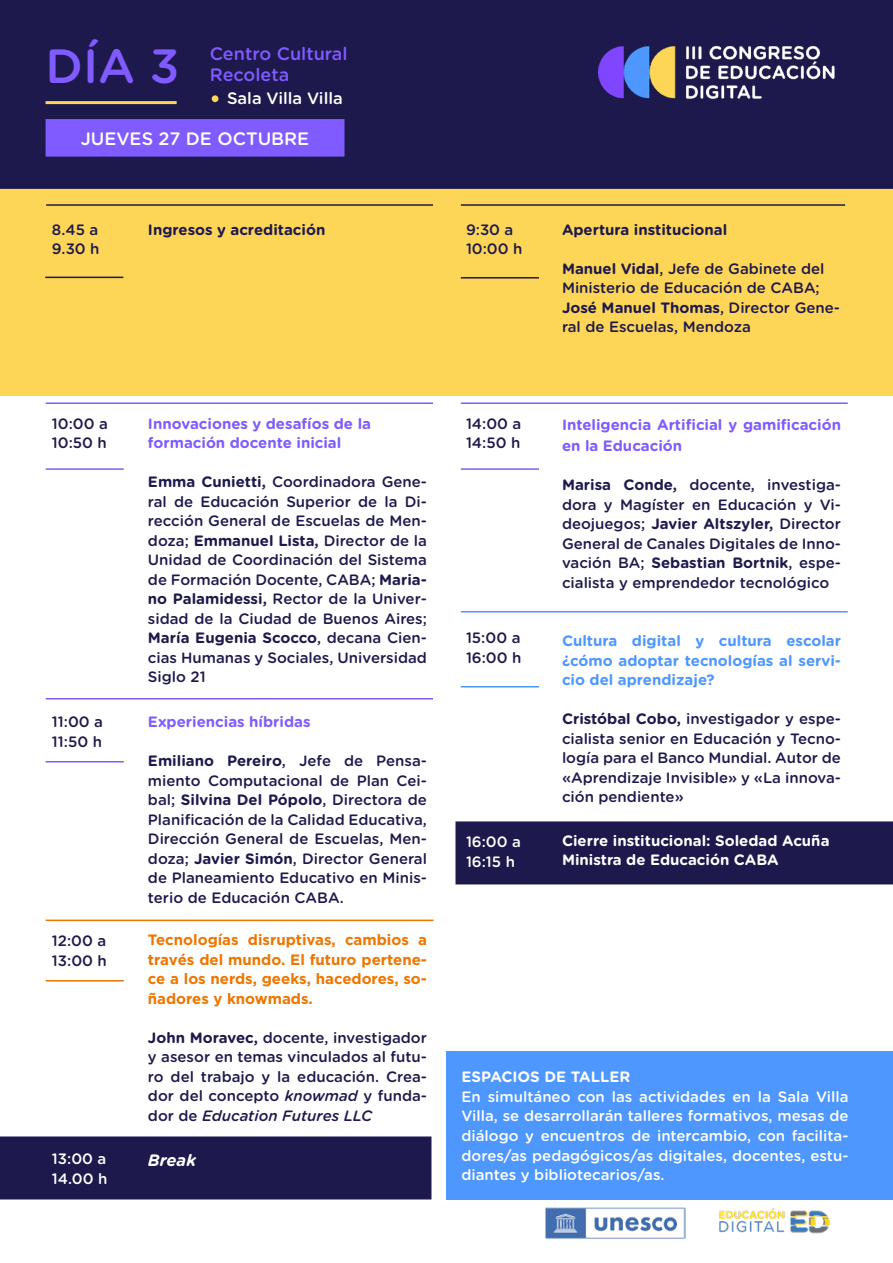
<style>
.page{position:relative;width:893px;height:1263px;background:#fff}
.page>*{position:absolute;margin:0;border:0;box-sizing:border-box;transform-origin:0 0}
.t1{font:500 48px "Gotham Rounded";color:#805bff}
.t2{font:500 18px/21px "Gotham Rounded";color:#805bff}
.t3{font:500 18px "Gotham Rounded";color:#fff}
.t4{font:500 16.5px "Gotham Rounded";color:#fff}
.t5{font:italic 700 16.5px "Gotham Rounded";color:#fff}
.t6{font:500 15px/19.5px "Gotham Rounded";color:#1d194c}
.t7{font:500 15px/19.5px "Gotham Rounded";color:#fff}
.t8{font:700 15px/19.5px "Gotham Rounded";color:#805bff}
.t9{font:700 15px/19.5px "Gotham";color:#ee7601;text-align:justify}
.t10{font:700 15px/19.5px "Gotham Rounded";color:#4d97ff;text-align:justify}
.t11{font:700 15px/19.5px "Gotham Rounded";color:#fff}
.t12{font:700 15px "Gotham Rounded";color:#1d194c}
.s1{font-weight:700}
.s2{font-style:italic}
</style>
<div class="page">
<img style="left:545px;top:1207px;width:141px;height:32px">
<img style="left:719px;top:1209px;width:111px;height:25px">
<div style="left:0;top:0;width:893px;height:189px;background:#1d194c"></div>
<img style="left:598px;top:43px;width:240px;height:60px">
<div style="left:455px;top:821px;width:438px;height:63px;background:#1d194c"></div>
<div style="left:0;top:1136px;width:431px;height:63px;background:#1d194c"></div>
<div style="left:0;top:189px;width:893px;height:207px;background:#fdd557"></div>
<div style="left:46px;top:119px;width:298px;height:38px;background:#805bff;border:2px solid #805bff"></div>
<div style="left:46px;top:101px;width:131px;height:3px;border:2px solid #fdd557"></div>
<hr style="left:45px;top:277px;width:78px;height:1px;background:#1d194c">
<hr style="left:46px;top:468px;width:78px;height:2px;background:#805bff">
<hr style="left:46px;top:402px;width:387px;height:2px;background:#805bff">
<hr style="left:46px;top:980px;width:78px;height:1px;background:#ee7601">
<hr style="left:46px;top:919px;width:387px;height:2px;background:#ee7601">
<hr style="left:461px;top:277px;width:78px;height:2px;background:#1d194c">
<hr style="left:461px;top:468px;width:78px;height:2px;background:#805bff">
<hr style="left:461px;top:402px;width:387px;height:2px;background:#805bff">
<hr style="left:461px;top:686px;width:78px;height:1px;background:#4d97ff">
<hr style="left:461px;top:611px;width:387px;height:1px;background:#4d97ff">
<hr style="left:46px;top:761px;width:78px;height:1px;background:#805bff">
<hr style="left:46px;top:698px;width:387px;height:1px;background:#805bff">
<div style="left:212px;top:95px;width:6px;height:7px;background:#fdd557;border-radius:50%"></div>
<div style="left:446px;top:1051px;width:447px;height:148px;background:#4d97ff"></div>
<hr style="left:46px;top:204px;width:387px;height:2px;background:#1d194c">
<hr style="left:461px;top:204px;width:384px;height:2px;background:#1d194c">
<h1 class="t1" style="left:46px;top:32px;width:135px">DÍA 3</h1>
<p class="t2" style="left:210px;top:43px;width:139px">Centro Cultural<br>Recoleta</p>
<p class="t4" style="left:227px;top:86px;width:117px">Sala Villa Villa</p>
<p class="t3" style="left:81px;top:126px;width:230px">JUEVES 27 DE OCTUBRE</p>
<p class="t6" style="left:52px;top:219px;width:49px">8.45 a<br>9.30 h</p>
<p class="t12" style="left:148px;top:219px;width:179px">Ingresos y acreditación</p>
<p class="t6" style="left:466px;top:219px;width:58px">9:30 a<br>10:00 h</p>
<p class="t12" style="left:562px;top:219px;width:167px">Apertura institucional</p>
<p class="t6" style="left:562px;top:258px;width:279px"><span class="s1">Manuel Vidal</span>, Jefe de Gabinete del<br>Ministerio de Educación de CABA;<br><span class="s1">José Manuel Thomas</span>, Director Gene&shy;ral de Escuelas, Mendoza</p>
<p class="t6" style="left:52px;top:413px;width:58px">10:00 a<br>10:50 h</p>
<p class="t6" style="left:52px;top:712px;width:53px">11:00 a<br>11:50 h</p>
<p class="t8" style="left:148px;top:413px;width:225px">Innovaciones y desafíos de la formación docente inicial</p>
<p class="t6" style="left:148px;top:472px;width:281px;text-align:justify"><span class="s1">Emma Cunietti,</span> Coordinadora Gene&shy;ral de Educación Superior de la Di&shy;rección General de Escuelas de Men&shy;doza; <span class="s1">Emmanuel Lista,</span> Director de la Unidad de Coordinación del Sistema de Formación Docente, CABA; <span class="s1">Maria&shy;no Palamidessi,</span> Rector de la Univer&shy;sidad de la Ciudad de Buenos Aires; <span class="s1">María Eugenia Scocco</span>, decana Cien&shy;cias Humanas y Sociales, Universidad Siglo 21</p>
<p class="t8" style="left:148px;top:712px;width:164px">Experiencias híbridas</p>
<p class="t6" style="left:148px;top:751px;width:281px;text-align:justify"><span class="s1">Emiliano Pereiro</span>, Jefe de Pensa&shy;miento Computacional de Plan Cei&shy;bal; <span class="s1">Silvina Del Pópolo</span>, Directora de Planificación de la Calidad Educativa, Dirección General de Escuelas, Men&shy;doza; <span class="s1">Javier Simón</span>, Director General de Planeamiento Educativo en Minis&shy;terio de Educación CABA.</p>
<p class="t6" style="left:52px;top:931px;width:56px">12:00 a<br>13:00 h</p>
<p class="t9" style="left:148px;top:930px;width:281px">Tecnologías disruptivas, cambios a través del mundo. El futuro pertene&shy;ce a los nerds, geeks, hacedores, so&shy;ñadores y knowmads.</p>
<p class="t6" style="left:148px;top:1027px;width:281px;text-align:justify"><span class="s1">John Moravec,</span> docente, investigador y asesor en temas vinculados al futu&shy;ro del trabajo y la educación. Crea&shy;dor del concepto <span class="s2">knowmad</span> y funda&shy;dor de <span class="s2">Education Futures LLC</span></p>
<p class="t7" style="left:52px;top:1149px;width:57px">13:00 a<br>14.00 h</p>
<p class="t5" style="left:148px;top:1148px;width:50px">Break</p>
<p class="t6" style="left:466px;top:413px;width:57px">14:00 a<br>14:50 h</p>
<p class="t6" style="left:466px;top:628px;width:57px">15:00 a<br>16:00 h</p>
<p class="t7" style="left:466px;top:832px;width:56px">16:00 a<br>16:15 h</p>
<p class="t8" style="left:562px;top:414px;width:281px;line-height:21px">Inteligencia Artificial y gamificación en la Educación</p>
<p class="t6" style="left:562px;top:475px;width:281px;text-align:justify"><span class="s1">Marisa Conde,</span> docente, investiga&shy;dora y Magíster en Educación y Vi&shy;deojuegos; <span class="s1">Javier Altszyler,</span> Director General de Canales Digitales de Inno&shy;vación BA; <span class="s1">Sebastian Bortnik</span>, espe&shy;cialista y emprendedor tecnológico</p>
<p class="t10" style="left:562px;top:631px;width:281px">Cultura digital y cultura escolar ¿cómo adoptar tecnologías al servi&shy;cio del aprendizaje?</p>
<p class="t6" style="left:562px;top:709px;width:280px;text-align:justify"><span class="s1">Cristóbal Cobo,</span> investigador y espe&shy;cialista senior en Educación y Tecno&shy;logía para el Banco Mundial. Autor de «Aprendizaje Invisible» y «La innova&shy;ción pendiente»</p>
<p class="t11" style="left:562px;top:830px;width:269px">Cierre institucional: Soledad Acuña<br>Ministra de Educación CABA</p>
<p class="t11" style="left:461px;top:1067px;width:170px">ESPACIOS DE TALLER</p>
<p class="t7" style="left:461px;top:1086px;width:389px;text-align:justify">En simultáneo con las actividades en la Sala Villa Villa, se desarrollarán talleres formativos, mesas de diálogo y encuentros de intercambio, con facilita&shy;dores/as pedagógicos/as digitales, docentes, estu&shy;diantes y bibliotecarios/as.</p>
</div>
